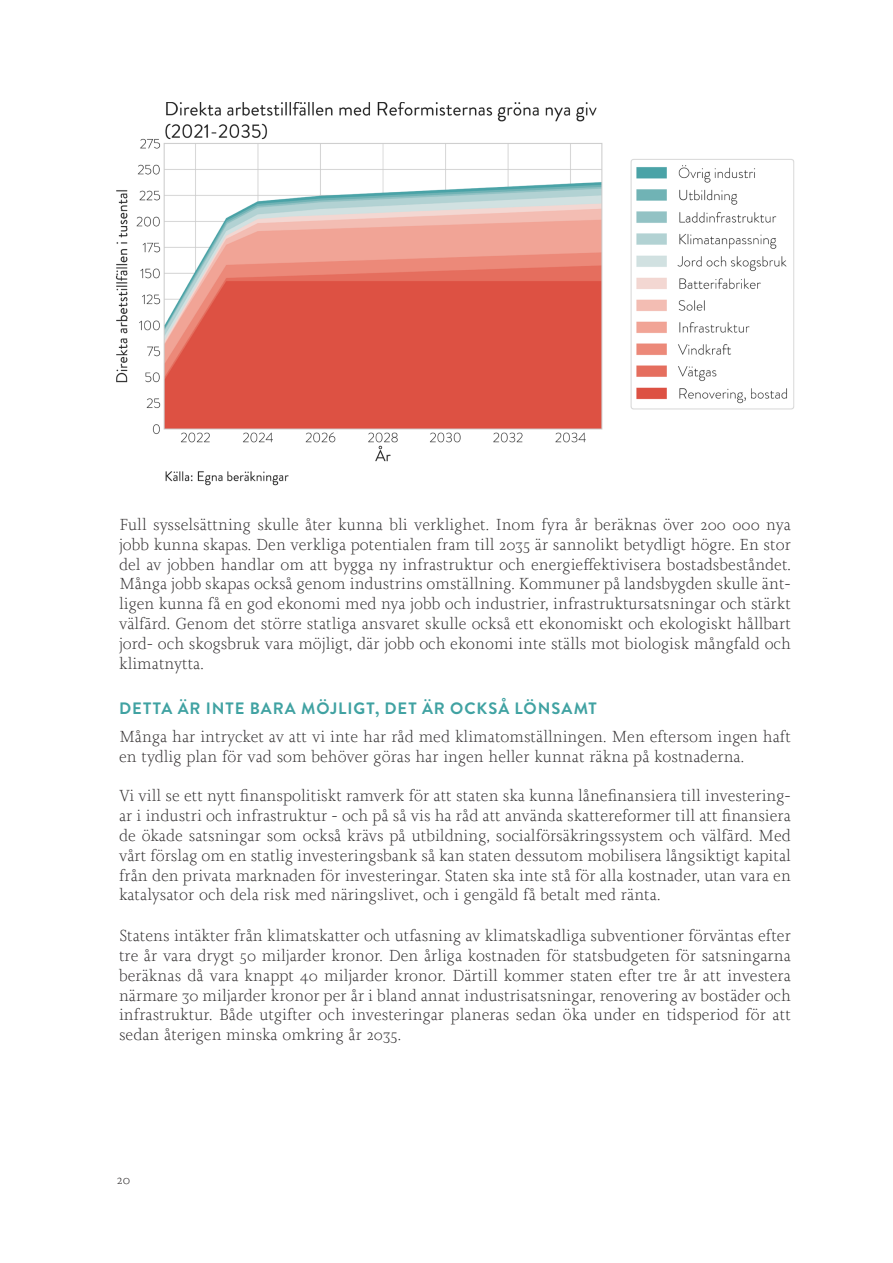
<style>
.page{position:relative;width:893px;height:1263px;background:#fff}
.page>*{position:absolute;margin:0;border:0;box-sizing:border-box;transform-origin:0 0}
.Brödtext{font:300 16.5px/19.8px "Joanna Nova";color:#2e2b2c;text-align:justify}
.Punktrubrik{font:700 16.5px "Brandon Grotesque";letter-spacing:.06em;color:#40a2a2}
.t1{font:300 13.5px "Joanna Nova";color:#2e2b2c}
</style>
<div class="page">
<img style="left:115px;top:102px;width:679px;height:384px">
<p class="Brödtext" style="left:119px;top:514px;width:673px">Full sysselsättning skulle åter kunna bli verklighet. Inom fyra år beräknas över 200 000 nya jobb kunna skapas. Den verkliga potentialen fram till 2035 är sannolikt betydligt högre. En stor del av jobben handlar om att bygga ny infrastruktur och energieffektivisera bostadsbeståndet.<br>Många jobb skapas också genom industrins omställning. Kommuner på landsbygden skulle änt&shy;ligen kunna få en god ekonomi med nya jobb och industrier, infrastruktursatsningar och stärkt välfärd. Genom det större statliga ansvaret skulle också ett ekonomiskt och ekologiskt hållbart jord- och skogsbruk vara möjligt, där jobb och ekonomi inte ställs mot biologisk mångfald och klimatnytta.</p>
<p class="Punktrubrik" style="left:119px;top:696px;width:479px">DETTA ÄR INTE BARA MÖJLIGT, DET ÄR OCKSÅ LÖNSAMT</p>
<p class="Brödtext" style="left:119px;top:726px;width:673px">Många har intrycket av att vi inte har råd med klimatomställningen. Men eftersom ingen haft en tydlig plan för vad som behöver göras har ingen heller kunnat räkna på kostnaderna.</p>
<p class="Brödtext" style="left:119px;top:786px;width:673px">Vi vill se ett nytt finanspolitiskt ramverk för att staten ska kunna lånefinansiera till investering&shy;ar i industri och infrastruktur - och på så vis ha råd att använda skattereformer till att finansiera de ökade satsningar som också krävs på utbildning, socialförsäkringssystem och välfärd. Med vårt förslag om en statlig investeringsbank så kan staten dessutom mobilisera långsiktigt kapital från den privata marknaden för investeringar. Staten ska inte stå för alla kostnader, utan vara en katalysator och dela risk med näringslivet, och i gengäld få betalt med ränta.</p>
<p class="Brödtext" style="left:119px;top:926px;width:673px">Statens intäkter från klimatskatter och utfasning av klimatskadliga subventioner förväntas efter tre år vara drygt 50 miljarder kronor. Den årliga kostnaden för statsbudgeten för satsningarna beräknas då vara knappt 40 miljarder kronor. Därtill kommer staten efter tre år att investera närmare 30 miljarder kronor per år i bland annat industrisatsningar, renovering av bostäder och infrastruktur. Både utgifter och investeringar planeras sedan öka under en tidsperiod för att sedan återigen minska omkring år 2035.</p>
<p class="t1" style="left:117px;top:1170px;width:15px">20</p>
</div>
